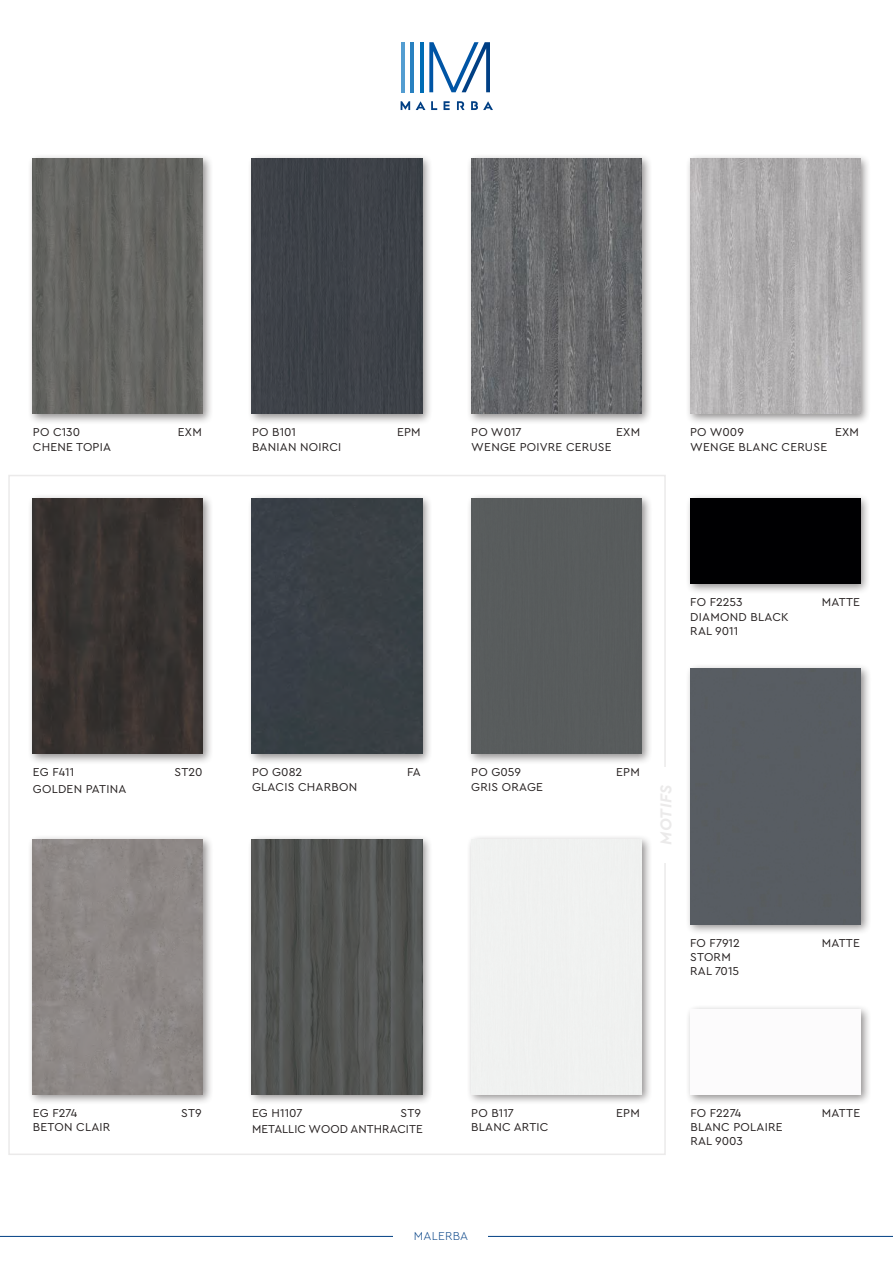
<style>
.page{position:relative;width:893px;height:1263px;background:#fff}
.page>*{position:absolute;margin:0;border:0;box-sizing:border-box;transform-origin:0 0}
.t1{font:italic 700 16.5px "Cera PRO";color:#ebeaea}
.t2{font:12px/14.4px "Cera PRO";letter-spacing:.02em;color:#241f1f}
.t3{font:300 12px "Cera PRO";letter-spacing:.02em;color:#003f84}
</style>
<div class="page">
<hr style="left:401px;top:42px;width:3px;height:50px;background:#539dd1">
<hr style="left:410px;top:42px;width:4px;height:50px;background:#2981c0">
<hr style="left:420px;top:42px;width:4px;height:50px;background:#006db5">
<svg style="left:429px;top:42px;width:61px;height:50px"></svg>
<svg style="left:457px;top:101px;width:8px;height:9px"></svg>
<svg style="left:416px;top:101px;width:9px;height:9px"></svg>
<svg style="left:401px;top:101px;width:9px;height:9px"></svg>
<svg style="left:431px;top:101px;width:6px;height:9px"></svg>
<svg style="left:444px;top:101px;width:6px;height:9px"></svg>
<svg style="left:471px;top:101px;width:22px;height:9px"></svg>
<hr style="left:0;top:1236px;width:893px;height:1px;background:#003f84">
<div style="left:393px;top:1229px;width:95px;height:13px;background:#fff"></div>
<div style="left:685px;top:1004px;width:186px;height:101px;background:#241f1f;opacity:.5"></div>
<img style="left:690px;top:1009px;width:170px;height:85px">
<div style="left:685px;top:153px;width:186px;height:272px;background:#241f1f;opacity:.5"></div>
<img style="left:690px;top:159px;width:170px;height:255px">
<div style="left:466px;top:153px;width:186px;height:272px;background:#241f1f;opacity:.5"></div>
<img style="left:471px;top:159px;width:170px;height:255px">
<div style="left:28px;top:153px;width:186px;height:272px;background:#241f1f;opacity:.5"></div>
<img style="left:33px;top:159px;width:170px;height:255px">
<div style="left:247px;top:153px;width:186px;height:272px;background:#241f1f;opacity:.5"></div>
<div style="left:252px;top:159px;width:170px;height:255px;background:#3d4148"></div>
<div style="left:685px;top:664px;width:186px;height:271px;background:#241f1f;opacity:.5"></div>
<div style="left:690px;top:669px;width:170px;height:255px;background:#585d63"></div>
<div style="left:685px;top:494px;width:186px;height:101px;background:#241f1f;opacity:.5"></div>
<div style="left:690px;top:499px;width:170px;height:85px;background:#000002"></div>
<div style="left:466px;top:834px;width:186px;height:271px;background:#241f1f;opacity:.5"></div>
<div style="left:471px;top:839px;width:170px;height:255px;background:#f0f1f0"></div>
<div style="left:28px;top:834px;width:186px;height:271px;background:#241f1f;opacity:.5"></div>
<div style="left:33px;top:839px;width:170px;height:255px;background:#8d8785"></div>
<div style="left:466px;top:494px;width:186px;height:271px;background:#241f1f;opacity:.5"></div>
<div style="left:471px;top:499px;width:170px;height:255px;background:#585c5c"></div>
<div style="left:247px;top:834px;width:186px;height:271px;background:#241f1f;opacity:.5"></div>
<img style="left:252px;top:839px;width:170px;height:255px">
<div style="left:247px;top:494px;width:186px;height:271px;background:#241f1f;opacity:.5"></div>
<div style="left:252px;top:499px;width:170px;height:255px;background:#393f45"></div>
<div style="left:28px;top:494px;width:186px;height:271px;background:#241f1f;opacity:.5"></div>
<img style="left:33px;top:499px;width:170px;height:255px">
<p class="t2" style="left:33px;top:424px;width:49px">PO C130</p>
<p class="t2" style="left:178px;top:424px;width:25px">EXM</p>
<p class="t2" style="left:33px;top:439px;width:80px">CHENE TOPIA</p>
<p class="t2" style="left:252px;top:424px;width:46px">PO B101</p>
<p class="t2" style="left:397px;top:424px;width:25px">EPM</p>
<p class="t2" style="left:252px;top:439px;width:91px">BANIAN NOIRCI</p>
<p class="t2" style="left:471px;top:424px;width:52px">PO W017</p>
<p class="t2" style="left:616px;top:424px;width:25px">EXM</p>
<p class="t2" style="left:471px;top:439px;width:140px">WENGE POIVRE CERUSE</p>
<p class="t2" style="left:690px;top:424px;width:55px">PO W009</p>
<p class="t2" style="left:835px;top:424px;width:25px">EXM</p>
<p class="t2" style="left:690px;top:439px;width:137px">WENGE BLANC CERUSE</p>
<p class="t2" style="left:690px;top:594px;width:54px">FO F2253</p>
<p class="t2" style="left:822px;top:594px;width:40px">MATTE</p>
<p class="t2" style="left:690px;top:609px;width:100px">DIAMOND BLACK<br>RAL 9011</p>
<p class="t2" style="left:33px;top:765px;width:43px">EG F411</p>
<p class="t2" style="left:175px;top:765px;width:30px">ST20</p>
<p class="t2" style="left:33px;top:781px;width:95px">GOLDEN PATINA</p>
<p class="t2" style="left:252px;top:765px;width:52px">PO G082</p>
<p class="t2" style="left:407px;top:765px;width:15px">FA</p>
<p class="t2" style="left:252px;top:779px;width:107px">GLACIS CHARBON</p>
<p class="t2" style="left:471px;top:765px;width:51px">PO G059</p>
<p class="t2" style="left:616px;top:765px;width:25px">EPM</p>
<p class="t2" style="left:471px;top:779px;width:73px">GRIS ORAGE</p>
<h1 class="t1" style="left:655px;top:845px;width:61px;rotate:-90deg">motifs</h1>
<p class="t2" style="left:690px;top:935px;width:51px">FO F7912</p>
<p class="t2" style="left:822px;top:935px;width:40px">MATTE</p>
<p class="t2" style="left:690px;top:949px;width:51px">STORM<br>RAL 7015</p>
<p class="t2" style="left:33px;top:1105px;width:46px">EG F274</p>
<p class="t2" style="left:181px;top:1105px;width:22px">ST9</p>
<p class="t2" style="left:33px;top:1119px;width:79px">BETON CLAIR</p>
<p class="t2" style="left:252px;top:1104px;width:172px;line-height:16.2px;text-align:right">ST9<br>METALLIC WOOD ANTHRACITE</p>
<p class="t2" style="left:252px;top:1105px;width:52px">EG H1107</p>
<p class="t2" style="left:471px;top:1105px;width:44px">PO B117</p>
<p class="t2" style="left:616px;top:1105px;width:9px">EPM</p>
<p class="t2" style="left:471px;top:1119px;width:79px">BLANC ARTIC</p>
<p class="t3" style="left:414px;top:1228px;width:56px">MALERBA</p>
<p class="t2" style="left:690px;top:1105px;width:53px">FO F2274</p>
<p class="t2" style="left:822px;top:1105px;width:40px">MATTE</p>
<p class="t2" style="left:690px;top:1119px;width:94px">BLANC POLAIRE<br>RAL 9003</p>
</div>
